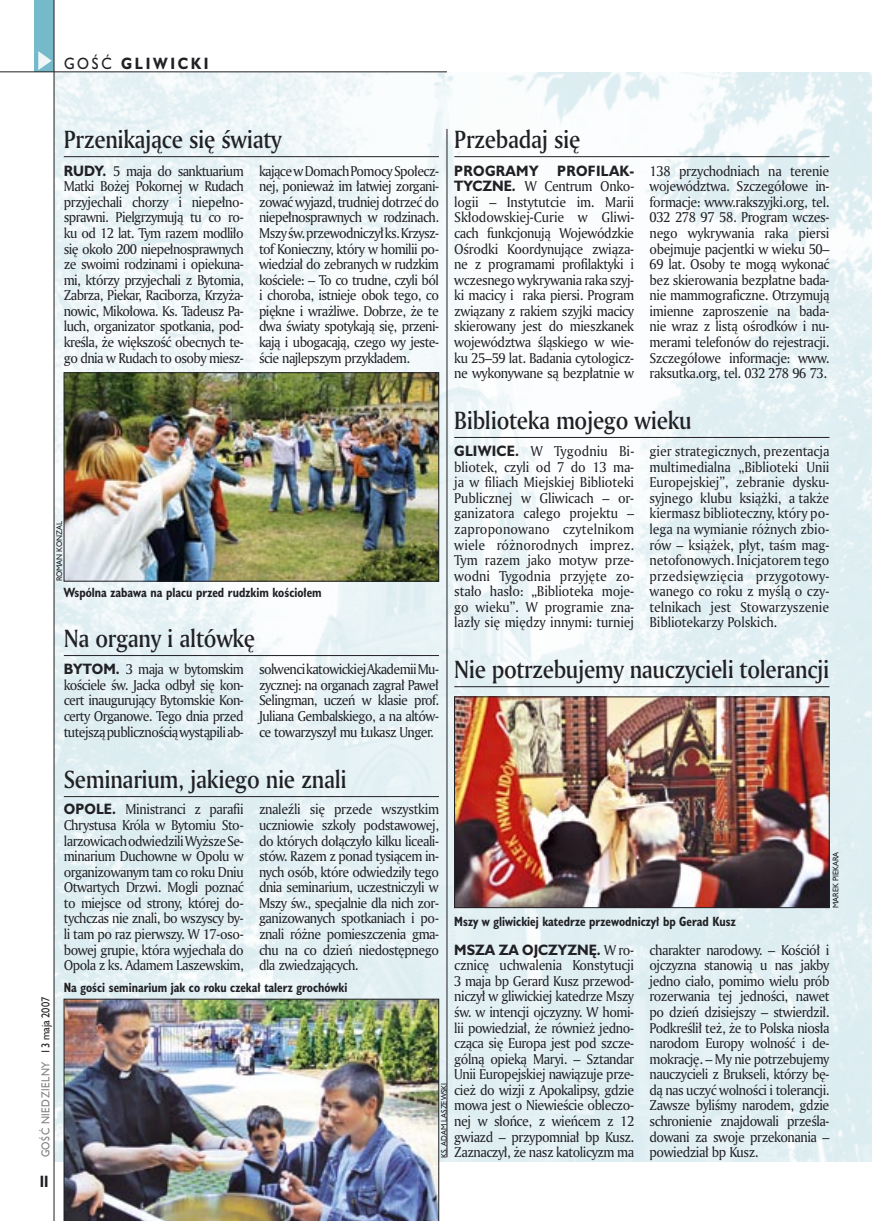
<style>
.page{position:relative;width:872px;height:1221px;background:#fff}
.page>*{position:absolute;margin:0;border:0;box-sizing:border-box;transform-origin:0 0}
._05d_tytyl_Kronika_AmMd_16_pt{font:24px "Amerigo Md PL";letter-spacing:-.015em;color:#212125;scale:.9 1}
.t1{font:700 15px "Humanst 521 PL";letter-spacing:.2em;color:#212125;scale:.9 1}
.t2{font:700 15px "Humanst 521 Cn PL";color:#212125;scale:.94 1}
._03_body_bez_akapitu{font:13.8px/15.6px "Amerigo PL";letter-spacing:-.04em;color:#212125;text-align:justify;scale:.94 1}
._03_body_bez_akapitu-2{font:700 13.8px "Humanst 521 PL";letter-spacing:.03em;color:#212125;scale:.94 1}
._09_podpis_zdjecia_HuCnB{font:700 12.3px "Humanst 521 Cn PL";color:#212125;scale:.94 1}
.t3{font:10.5px "Humanst 521 PL";letter-spacing:.05em;color:#7f7f83;scale:.9 1}
.t4{font:10.5px "Humanst 521 PL";color:#212125;scale:.9 1}
._09a_autor_zdjecia_Hu_5_pt{font:7.5px "Humanst 521 PL";color:#212125;scale:.94 1}
.s1{font-weight:400}
.s2{font-family:"Humanst 521 PL";font-weight:700}
</style>
<div class="page">
<img style="left:55px;top:72px;width:817px;height:1089px">
<div style="left:35px;top:0;width:19px;height:72px;background:#75baca"></div>
<svg style="left:38px;top:51px;width:14px;height:19px"></svg>
<hr style="left:54px;top:0;width:1px;height:1220px;background:#212125">
<hr style="left:0;top:72px;width:447px;height:1px;background:#212125">
<hr style="left:447px;top:129px;width:1px;height:1027px;background:#212125">
<hr style="left:454px;top:686px;width:375px;height:1px;background:#212125">
<hr style="left:64px;top:796px;width:375px;height:1px;background:#212125">
<img style="left:64px;top:998px;width:375px;height:222px">
<hr style="left:64px;top:655px;width:375px;height:1px;background:#212125">
<hr style="left:454px;top:156px;width:375px;height:1px;background:#212125">
<hr style="left:454px;top:437px;width:375px;height:1px;background:#212125">
<hr style="left:64px;top:156px;width:375px;height:1px;background:#212125">
<img style="left:66px;top:374px;width:371px;height:205px">
<div style="left:64px;top:372px;width:375px;height:209px;border:1px solid #212125"></div>
<img style="left:456px;top:698px;width:371px;height:207px">
<div style="left:454px;top:696px;width:375px;height:211px;border:1px solid #212125"></div>
<p class="t1" style="left:64px;top:53px;width:162px"><span class="s1">GOŚĆ</span> GLIWICKI</p>
<p class="_05d_tytyl_Kronika_AmMd_16_pt" style="left:64px;top:123px;width:244px">Przenikające się światy</p>
<p class="_03_body_bez_akapitu" style="left:64px;top:162px;width:193px"><span class="s2">RUDY.</span> 5 maja do sanktuarium Matki Bożej Pokornej w Rudach przyjechali chorzy i niepełno&shy;sprawni. Pielgrzymują tu co ro&shy;ku od 12 lat. Tym razem modliło się około 200 niepełnosprawnych ze swoimi rodzinami i opiekuna&shy;mi, którzy przyjechali z Bytomia, Zabrza, Piekar, Raciborza, Krzyża&shy;nowic, Mikołowa. Ks. Tadeusz Pa&shy;luch, organizator spotkania, pod&shy;kreśla, że większość obecnych te&shy;go dnia w Rudach to osoby miesz-</p>
<p class="_03_body_bez_akapitu" style="left:259px;top:162px;width:193px">kające w Domach Pomocy Społecz&shy;nej, ponieważ im łatwiej zorgani&shy;zować wyjazd, trudniej dotrzeć do niepełnosprawnych w rodzinach.<br>Mszy św. przewodniczył ks. Krzysz&shy;tof Konieczny, który w homilii po&shy;wiedział do zebranych w rudzkim kościele: – To co trudne, czyli ból i choroba, istnieje obok tego, co piękne i wrażliwe. Dobrze, że te dwa światy spotykają się, przeni&shy;kają i ubogacają, czego wy jeste&shy;ście najlepszym przykładem.</p>
<p class="_09a_autor_zdjecia_Hu_5_pt" style="left:54px;top:581px;width:66px;rotate:-90deg">ROMAN KONZAL</p>
<p class="_09_podpis_zdjecia_HuCnB" style="left:64px;top:583px;width:276px">Wspólna zabawa na placu przed rudzkim kościołem</p>
<p class="_05d_tytyl_Kronika_AmMd_16_pt" style="left:64px;top:622px;width:214px">Na organy i altówkę</p>
<p class="_03_body_bez_akapitu" style="left:64px;top:661px;width:193px"><span class="s2">BYTOM.</span> 3 maja w bytomskim kościele św. Jacka odbył się kon&shy;cert inaugurujący Bytomskie Kon&shy;certy Organowe. Tego dnia przed tutejszą publicznością wystąpili ab-</p>
<p class="_03_body_bez_akapitu" style="left:259px;top:661px;width:193px">solwenci katowickiej Akademii Mu&shy;zycznej: na organach zagrał Paweł Selingman, uczeń w klasie prof.<br>Juliana Gembalskiego, a na altów&shy;ce towarzyszył mu Łukasz Unger.</p>
<p class="_05d_tytyl_Kronika_AmMd_16_pt" style="left:454px;top:123px;width:142px">Przebadaj się</p>
<p class="_03_body_bez_akapitu-2" style="left:454px;top:161px;width:91px">PROGRAMY</p>
<p class="_03_body_bez_akapitu" style="left:454px;top:162px;width:193px;text-indent:103px"><span class="s2">PROFILAK-TYCZNE.</span> W Centrum Onko&shy;logii – Instytutcie im. Marii Skłodowskiej-Curie w Gliwi&shy;cach funkcjonują Wojewódzkie Ośrodki Koordynujące związa&shy;ne z programami profilaktyki i wczesnego wykrywania raka szyj&shy;ki macicy i raka piersi. Program związany z rakiem szyjki macicy skierowany jest do mieszkanek województwa śląskiego w wie&shy;ku 25–59 lat. Badania cytologicz&shy;ne wykonywane są bezpłatnie w</p>
<p class="_03_body_bez_akapitu" style="left:649px;top:162px;width:193px">138 przychodniach na terenie województwa. Szczegółowe in&shy;formacje: www.rakszyjki.org, tel.<br>032 278 97 58. Program wczes&shy;nego wykrywania raka piersi obejmuje pacjentki w wieku 50– 69 lat. Osoby te mogą wykonać bez skierowania bezpłatne bada&shy;nie mammograficzne. Otrzymują imienne zaproszenie na bada&shy;nie wraz z listą ośrodków i nu&shy;merami telefonów do rejestracji.<br>Szczegółowe informacje: www. raksutka.org, tel. 032 278 96 73.</p>
<p class="_05d_tytyl_Kronika_AmMd_16_pt" style="left:454px;top:404px;width:265px">Biblioteka mojego wieku</p>
<p class="_03_body_bez_akapitu" style="left:454px;top:443px;width:193px"><span class="s2">GLIWICE.</span> W Tygodniu Bi&shy;bliotek, czyli od 7 do 13 ma&shy;ja w filiach Miejskiej Biblioteki Publicznej w Gliwicach – or&shy;ganizatora całego projektu – zaproponowano czytelnikom wiele różnorodnych imprez.<br>Tym razem jako motyw prze&shy;wodni Tygodnia przyjęte zo&shy;stało hasło: „Biblioteka moje&shy;go wieku”. W programie zna&shy;lazły się między innymi: turniej</p>
<p class="_03_body_bez_akapitu" style="left:649px;top:443px;width:193px">gier strategicznych, prezentacja multimedialna „Biblioteki Unii Europejskiej”, zebranie dysku&shy;syjnego klubu książki, a także kiermasz biblioteczny, który po&shy;lega na wymianie różnych zbio&shy;rów – książek, płyt, taśm mag&shy;netofonowych. Inicjatorem tego przedsięwzięcia przygotowy&shy;wanego co roku z myślą o czy&shy;telnikach jest Stowarzyszenie Bibliotekarzy Polskich.</p>
<p class="_05d_tytyl_Kronika_AmMd_16_pt" style="left:454px;top:653px;width:418px">Nie potrzebujemy nauczycieli tolerancji</p>
<p class="t4" style="left:38px;top:1053px;width:64px;rotate:-90deg">13 maja 2007</p>
<p class="t3" style="left:38px;top:1157px;width:108px;rotate:-90deg">GOŚĆ NIEDZIELNY</p>
<p class="t2" style="left:40px;top:1170px;width:11px">II</p>
<p class="_05d_tytyl_Kronika_AmMd_16_pt" style="left:64px;top:763px;width:316px">Seminarium, jakiego nie znali</p>
<p class="_03_body_bez_akapitu" style="left:64px;top:801px;width:193px"><span class="s2">OPOLE.</span> Ministranci z parafii Chrystusa Króla w Bytomiu Sto&shy;larzowicach odwiedzili Wyższe Se&shy;minarium Duchowne w Opolu w organizowanym tam co roku Dniu Otwartych Drzwi. Mogli poznać to miejsce od strony, której do&shy;tychczas nie znali, bo wszyscy by&shy;li tam po raz pierwszy. W 17-oso&shy;bowej grupie, która wyjechała do Opola z ks. Adamem Laszewskim,</p>
<p class="_03_body_bez_akapitu" style="left:259px;top:801px;width:193px">znaleźli się przede wszystkim uczniowie szkoły podstawowej, do których dołączyło kilku liceali&shy;stów. Razem z ponad tysiącem in&shy;nych osób, które odwiedziły tego dnia seminarium, uczestniczyli w Mszy św., specjalnie dla nich zor&shy;ganizowanych spotkaniach i po&shy;znali różne pomieszczenia gma&shy;chu na co dzień niedostępnego dla zwiedzających.</p>
<p class="_09_podpis_zdjecia_HuCnB" style="left:64px;top:978px;width:303px">Na gości seminarium jak co roku czekał talerz grochówki</p>
<p class="_09a_autor_zdjecia_Hu_5_pt" style="left:830px;top:907px;width:61px;rotate:-90deg">MAREK PIEKARA</p>
<p class="_09_podpis_zdjecia_HuCnB" style="left:454px;top:912px;width:301px">Mszy w gliwickiej katedrze przewodniczył bp Gerad Kusz</p>
<p class="_03_body_bez_akapitu" style="left:454px;top:941px;width:193px"><span class="s2">MSZA ZA OJCZYZNĘ.</span> W ro&shy;cznicę uchwalenia Konstytucji 3 maja bp Gerard Kusz przewod&shy;niczył w gliwickiej katedrze Mszy św. w intencji ojczyzny. W homi&shy;lii powiedział, że również jedno&shy;cząca się Europa jest pod szcze&shy;gólną opieką Maryi. – Sztandar Unii Europejskiej nawiązuje prze&shy;cież do wizji z Apokalipsy, gdzie mowa jest o Niewieście obleczo&shy;nej w słońce, z wieńcem z 12 gwiazd – przypomniał bp Kusz.<br>Zaznaczył, że nasz katolicyzm ma</p>
<p class="_03_body_bez_akapitu" style="left:649px;top:941px;width:193px">charakter narodowy. – Kościół i ojczyzna stanowią u nas jakby jedno ciało, pomimo wielu prób rozerwania tej jedności, nawet po dzień dzisiejszy – stwierdził.<br>Podkreślił też, że to Polska niosła narodom Europy wolność i de&shy;mokrację. – My nie potrzebujemy nauczycieli z Brukseli, którzy bę&shy;dą nas uczyć wolności i tolerancji.<br>Zawsze byliśmy narodem, gdzie schronienie znajdowali prześla&shy;dowani za swoje przekonania – powiedział bp Kusz.</p>
<p class="_09a_autor_zdjecia_Hu_5_pt" style="left:439px;top:1157px;width:81px;rotate:-90deg">KS. ADAM LASZEWSKI</p>
</div>
